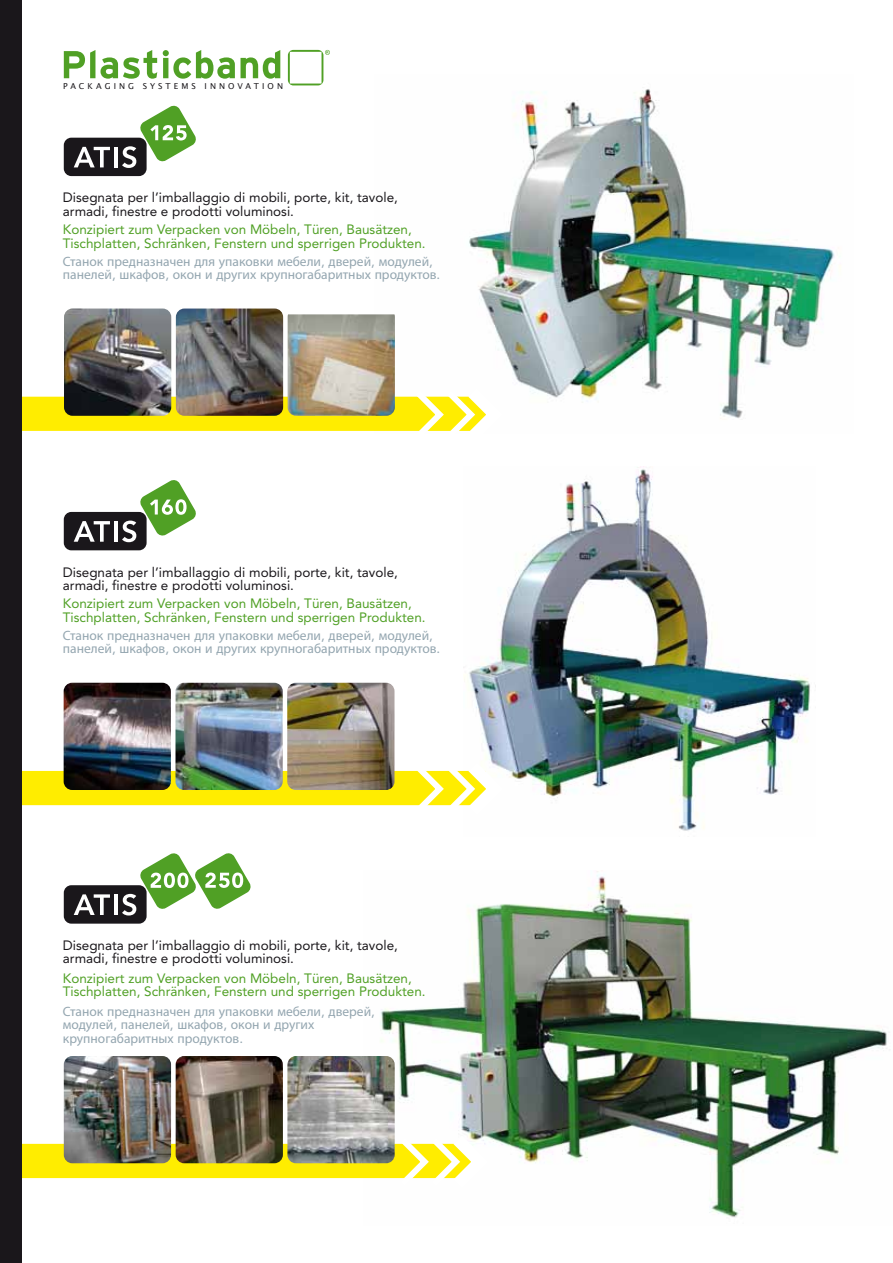
<style>
.page{position:relative;width:893px;height:1263px;background:#fff}
.page>*{position:absolute;margin:0;border:0;box-sizing:border-box;transform-origin:0 0}
.t1{font:13.5px/13.5px "Myriad Pro";color:#94a6b0}
.t2{font:13.5px/13.5px "Avenir";color:#50a025}
.t3{font:13.5px/13.5px "Avenir";color:#1a171b}
.t4{font:8.25px "Lucida Grande";letter-spacing:.375em;color:#1a171b}
.s1{font-family:"Avenir"}
</style>
<div class="page">
<img style="left:380px;top:871px;width:507px;height:347px">
<img style="left:469px;top:89px;width:372px;height:330px">
<img style="left:464px;top:466px;width:352px;height:365px">
<svg style="left:21px;top:1123px;width:476px;height:78px"></svg>
<svg style="left:21px;top:750px;width:491px;height:78px"></svg>
<svg style="left:21px;top:375px;width:491px;height:79px"></svg>
<div style="left:0;top:0;width:21px;height:1263px;background:#1a171b"></div>
<img style="left:176px;top:309px;width:107px;height:107px">
<img style="left:288px;top:314px;width:107px;height:102px">
<svg style="left:288px;top:50px;width:42px;height:35px"></svg>
<svg style="left:64px;top:50px;width:31px;height:28px"></svg>
<svg style="left:101px;top:50px;width:56px;height:29px"></svg>
<svg style="left:163px;top:50px;width:72px;height:29px"></svg>
<svg style="left:241px;top:50px;width:39px;height:29px"></svg>
<img style="left:64px;top:683px;width:107px;height:107px">
<img style="left:64px;top:309px;width:107px;height:107px">
<img style="left:175px;top:683px;width:108px;height:107px">
<img style="left:287px;top:683px;width:107px;height:107px">
<img style="left:64px;top:1056px;width:107px;height:107px">
<img style="left:176px;top:1056px;width:107px;height:107px">
<img style="left:287px;top:1056px;width:108px;height:107px">
<div style="left:64px;top:885px;width:83px;height:39px;background:#1a171b;border-radius:8px"></div>
<svg style="left:74px;top:894px;width:36px;height:21px"></svg>
<hr style="left:114px;top:894px;width:4px;height:21px;background:#fff">
<svg style="left:122px;top:853px;width:129px;height:62px"></svg>
<div style="left:64px;top:512px;width:83px;height:38px;background:#1a171b;border-radius:8px"></div>
<svg style="left:74px;top:521px;width:36px;height:21px"></svg>
<hr style="left:114px;top:521px;width:4px;height:21px;background:#fff">
<svg style="left:122px;top:480px;width:74px;height:62px"></svg>
<div style="left:64px;top:138px;width:83px;height:38px;background:#1a171b;border-radius:8px"></div>
<svg style="left:74px;top:147px;width:36px;height:20px"></svg>
<hr style="left:114px;top:147px;width:4px;height:20px;background:#fff">
<svg style="left:122px;top:105px;width:74px;height:63px"></svg>
<p class="t4" style="left:63px;top:82px;width:221px">PACKAGING SYSTEMS INNOVATION</p>
<p class="t3" style="left:63px;top:191px;width:337px">Disegnata per l’imballaggio di mobili, porte, kit, tavole, armadi, finestre e prodotti voluminosi.</p>
<p class="t2" style="left:63px;top:223px;width:364px">Konzipiert zum Verpacken von Möbeln, Türen, Bausätzen,<br>Tischplatten, Schränken, Fenstern und sperrigen Produkten.</p>
<p class="t1" style="left:63px;top:254px;width:379px">Станок предназначен для упаковки мебели<span class="s1">,</span> дверей<span class="s1">,</span> модулей<span class="s1">, </span>панелей<span class="s1">,</span> шкафов<span class="s1">,</span> окон и других крупногабаритных продуктов<span class="s1">.</span></p>
<p class="t3" style="left:63px;top:565px;width:337px">Disegnata per l’imballaggio di mobili, porte, kit, tavole, armadi, finestre e prodotti voluminosi.</p>
<p class="t2" style="left:63px;top:597px;width:364px">Konzipiert zum Verpacken von Möbeln, Türen, Bausätzen,<br>Tischplatten, Schränken, Fenstern und sperrigen Produkten.</p>
<p class="t1" style="left:63px;top:628px;width:379px">Станок предназначен для упаковки мебели<span class="s1">,</span> дверей<span class="s1">,</span> модулей<span class="s1">, </span>панелей<span class="s1">,</span> шкафов<span class="s1">,</span> окон и других крупногабаритных продуктов<span class="s1">.</span></p>
<p class="t3" style="left:63px;top:938px;width:337px">Disegnata per l’imballaggio di mobili, porte, kit, tavole, armadi, finestre e prodotti voluminosi.</p>
<p class="t2" style="left:63px;top:971px;width:364px">Konzipiert zum Verpacken von Möbeln, Türen, Bausätzen,<br>Tischplatten, Schränken, Fenstern und sperrigen Produkten.</p>
<p class="t1" style="left:63px;top:1004px;width:314px">Станок предназначен для упаковки мебели<span class="s1">,</span> дверей<span class="s1">, </span>модулей<span class="s1">,</span> панелей<span class="s1">,</span> шкафов<span class="s1">,</span> окон и других крупногабаритных продуктов<span class="s1">.</span></p>
</div>
